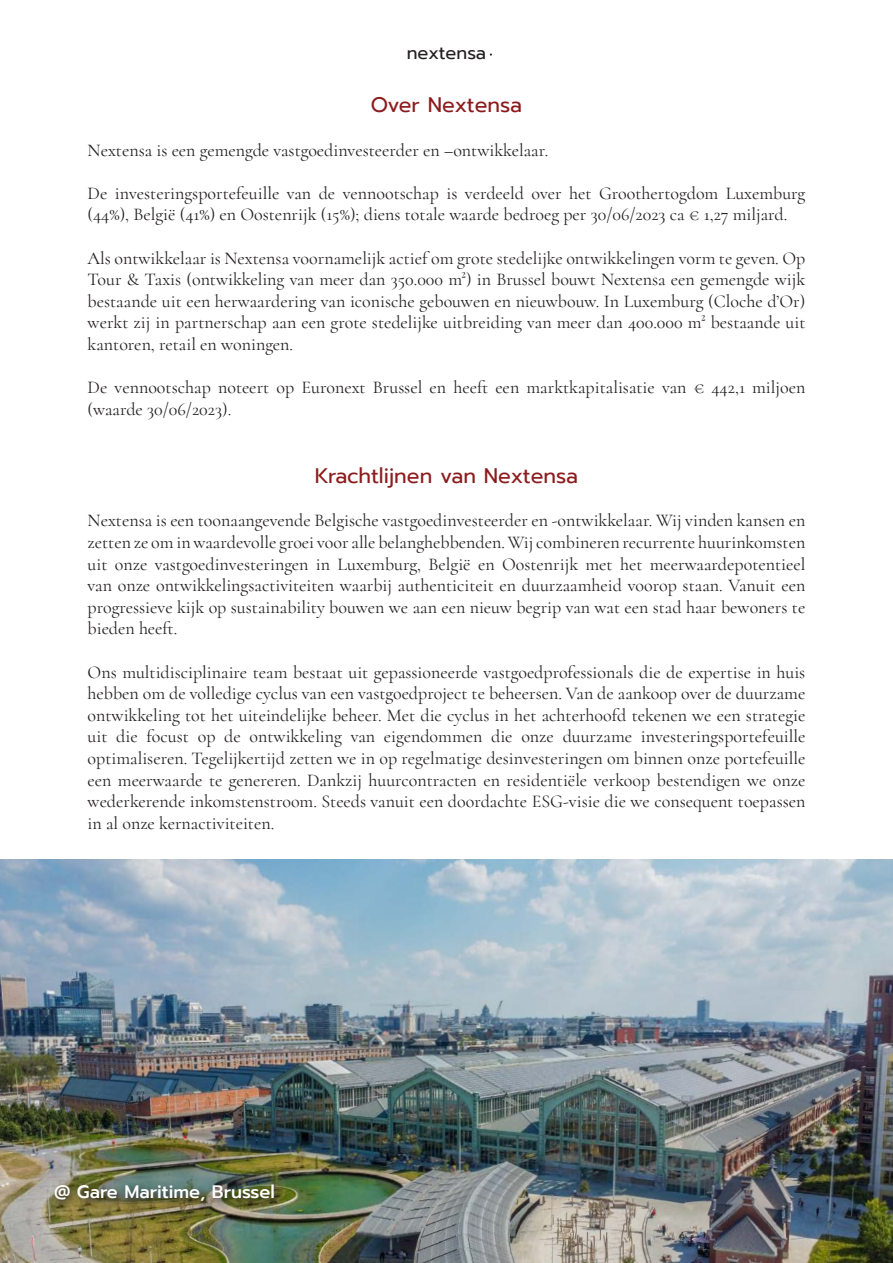
<style>
.page{position:relative;width:893px;height:1263px;background:#fff}
.page>*{position:absolute;margin:0;border:0;box-sizing:border-box;transform-origin:0 0}
.t1{font:21px "Prompt";color:#8b1c1e}
.t2{font:18px/21.6px "Cormorant";color:#231f20;text-align:justify}
.t3{font:500 18px "Prompt";color:#fff}
.t4{font:18px "Prompt";color:#231f20}
</style>
<div class="page">
<img style="left:0;top:859px;width:893px;height:404px">
<img style="left:50px;top:1180px;width:235px;height:32px">
<p class="t4" style="left:407px;top:39px;width:81px">nextensa</p>
<p class="t1" style="left:371px;top:90px;width:153px">Over Nextensa</p>
<p class="t2" style="left:88px;top:139px;width:462px">Nextensa is een gemengde vastgoedinvesteerder en –ontwikkelaar.</p>
<p class="t2" style="left:88px;top:182px;width:719px">De investeringsportefeuille van de vennootschap is verdeeld over het Groothertogdom Luxemburg (44%), België (41%) en Oostenrijk (15%); diens totale waarde bedroeg per 30/06/2023 ca € 1,27 miljard.</p>
<p class="t2" style="left:88px;top:247px;width:719px">Als ontwikkelaar is Nextensa voornamelijk actief om grote stedelijke ontwikkelingen vorm te geven. Op Tour &amp; Taxis (ontwikkeling van meer dan 350.000 m²) in Brussel bouwt Nextensa een gemengde wijk bestaande uit een herwaardering van iconische gebouwen en nieuwbouw. In Luxemburg (Cloche d’Or) werkt zij in partnerschap aan een grote stedelijke uitbreiding van meer dan 400.000 m² bestaande uit kantoren, retail en woningen.</p>
<p class="t2" style="left:88px;top:377px;width:719px">De vennootschap noteert op Euronext Brussel en heeft een marktkapitalisatie van € 442,1 miljoen (waarde 30/06/2023).</p>
<p class="t1" style="left:315px;top:461px;width:265px">Krachtlijnen van Nextensa</p>
<p class="t2" style="left:88px;top:510px;width:719px">Nextensa is een toonaangevende Belgische vastgoedinvesteerder en -ontwikkelaar. Wij vinden kansen en zetten ze om in waardevolle groei voor alle belanghebbenden. Wij combineren recurrente huurinkomsten uit onze vastgoedinvesteringen in Luxemburg, België en Oostenrijk met het meerwaardepotentieel van onze ontwikkelingsactiviteiten waarbij authenticiteit en duurzaamheid voorop staan. Vanuit een progressieve kijk op sustainability bouwen we aan een nieuw begrip van wat een stad haar bewoners te bieden heeft.</p>
<p class="t2" style="left:88px;top:661px;width:719px">Ons multidisciplinaire team bestaat uit gepassioneerde vastgoedprofessionals die de expertise in huis hebben om de volledige cyclus van een vastgoedproject te beheersen. Van de aankoop over de duurzame ontwikkeling tot het uiteindelijke beheer. Met die cyclus in het achterhoofd tekenen we een strategie uit die focust op de ontwikkeling van eigendommen die onze duurzame investeringsportefeuille optimaliseren. Tegelijkertijd zetten we in op regelmatige desinvesteringen om binnen onze portefeuille een meerwaarde te genereren. Dankzij huurcontracten en residentiële verkoop bestendigen we onze wederkerende inkomstenstroom. Steeds vanuit een doordachte ESG-visie die we consequent toepassen in al onze kernactiviteiten.</p>
<p class="t3" style="left:54px;top:1179px;width:222px">@ Gare Maritime, Brussel</p>
</div>
